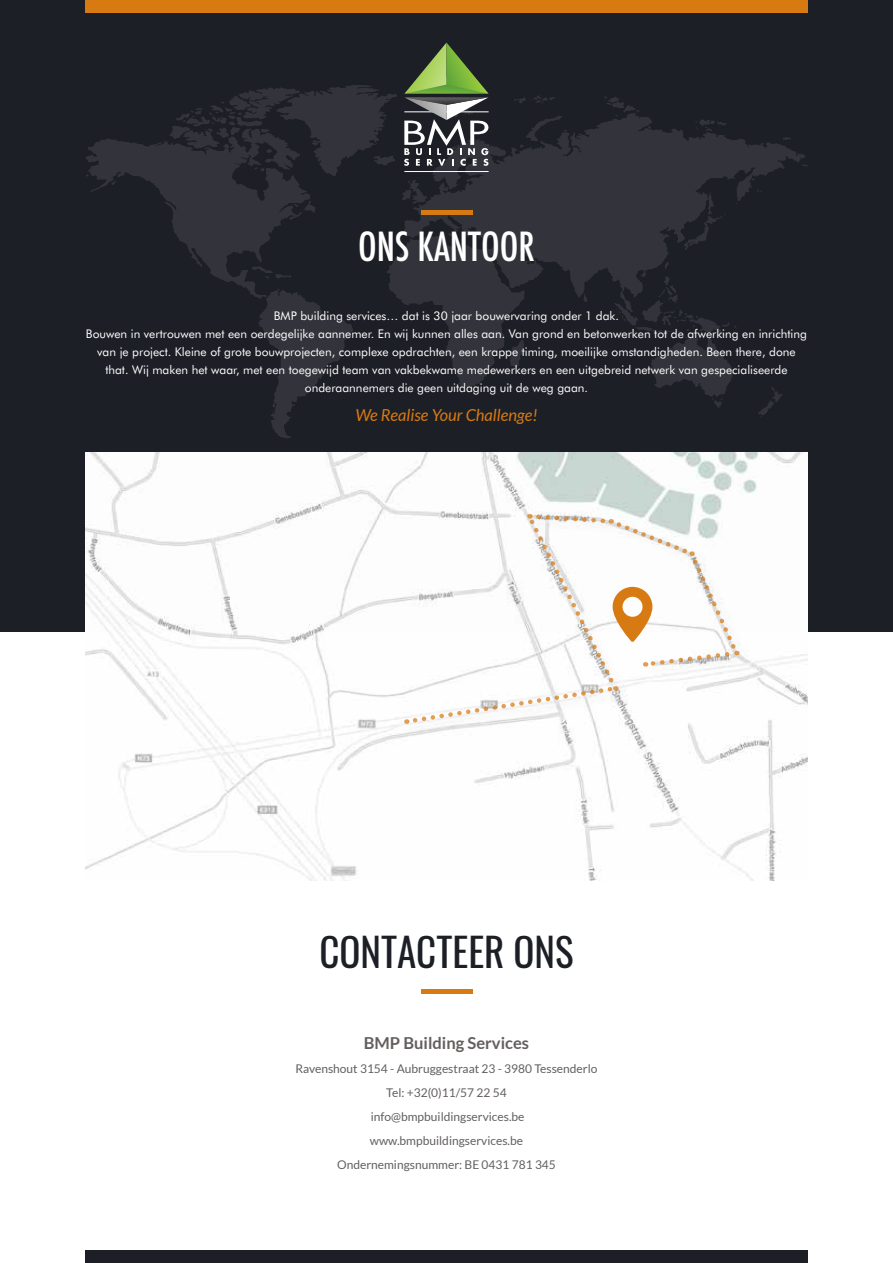
<style>
.page{position:relative;width:893px;height:1263px;background:#fff}
.page>*{position:absolute;margin:0;border:0;box-sizing:border-box;transform-origin:0 0}
.t1{font:39px "Oswald";color:#1d1f26}
.t2{font:500 condensed 39px "Futura";color:#fff}
.t3{font:italic 16.5px "Lato";color:#d77a12}
.t4{font:700 16.5px "Lato";color:#635f5e}
.t5{font:12px/18px "Futura BT";color:#fff;text-align:center}
.t6{font:12px/24px "Lato";color:#635f5e;text-align:center}
</style>
<div class="page">
<div style="left:0;top:0;width:893px;height:631px;background:#1d1f26"></div>
<svg style="left:86px;top:85px;width:722px;height:353px"></svg>
<div style="left:85px;top:1250px;width:723px;height:13px;background:#1d1f26"></div>
<hr style="left:421px;top:210px;width:51px;height:4px;background:#d77a12">
<div style="left:85px;top:0;width:723px;height:13px;background:#d77a12"></div>
<hr style="left:404px;top:171px;width:85px;height:1px;background:#fff">
<svg style="left:404px;top:43px;width:85px;height:123px"></svg>
<img style="left:85px;top:453px;width:723px;height:428px">
<div style="left:402px;top:512px;width:351px;height:226px;background:#000;opacity:.15"></div>
<svg style="left:406px;top:512px;width:334px;height:213px"></svg>
<hr style="left:421px;top:989px;width:51px;height:4px;background:#d77a12">
<h1 class="t2" style="left:358px;top:222px;width:178px">ONS KANTOOR</h1>
<p class="t5" style="left:86px;top:307px;width:723px">BMP building services… dat is 30 jaar bouwervaring onder 1 dak.<br>Bouwen in vertrouwen met een oerdegelijke aannemer. En wij kunnen alles aan. Van grond en betonwerken tot de afwerking en inrichting van je project. Kleine of grote bouwprojecten, complexe opdrachten, een krappe timing, moeilijke omstandigheden. Been there, done that. Wij maken het waar, met een toegewijd team van vakbekwame medewerkers en een uitgebreid netwerk van gespecialiseerde onderaannemers die geen uitdaging uit de weg gaan.</p>
<h2 class="t3" style="left:355px;top:406px;width:184px">We Realise Your Challenge!</h2>
<h1 class="t1" style="left:319px;top:917px;width:255px">CONTACTEER ONS</h1>
<h2 class="t4" style="left:364px;top:1034px;width:167px">BMP Building Services</h2>
<p class="t6" style="left:295px;top:1057px;width:303px">Ravenshout 3154 - Aubruggestraat 23 - 3980 Tessenderlo Tel: +32(0)11/57 22 54<br>info@bmpbuildingservices.be www.bmpbuildingservices.be<br>Ondernemingsnummer: BE 0431 781 345</p>
</div>
